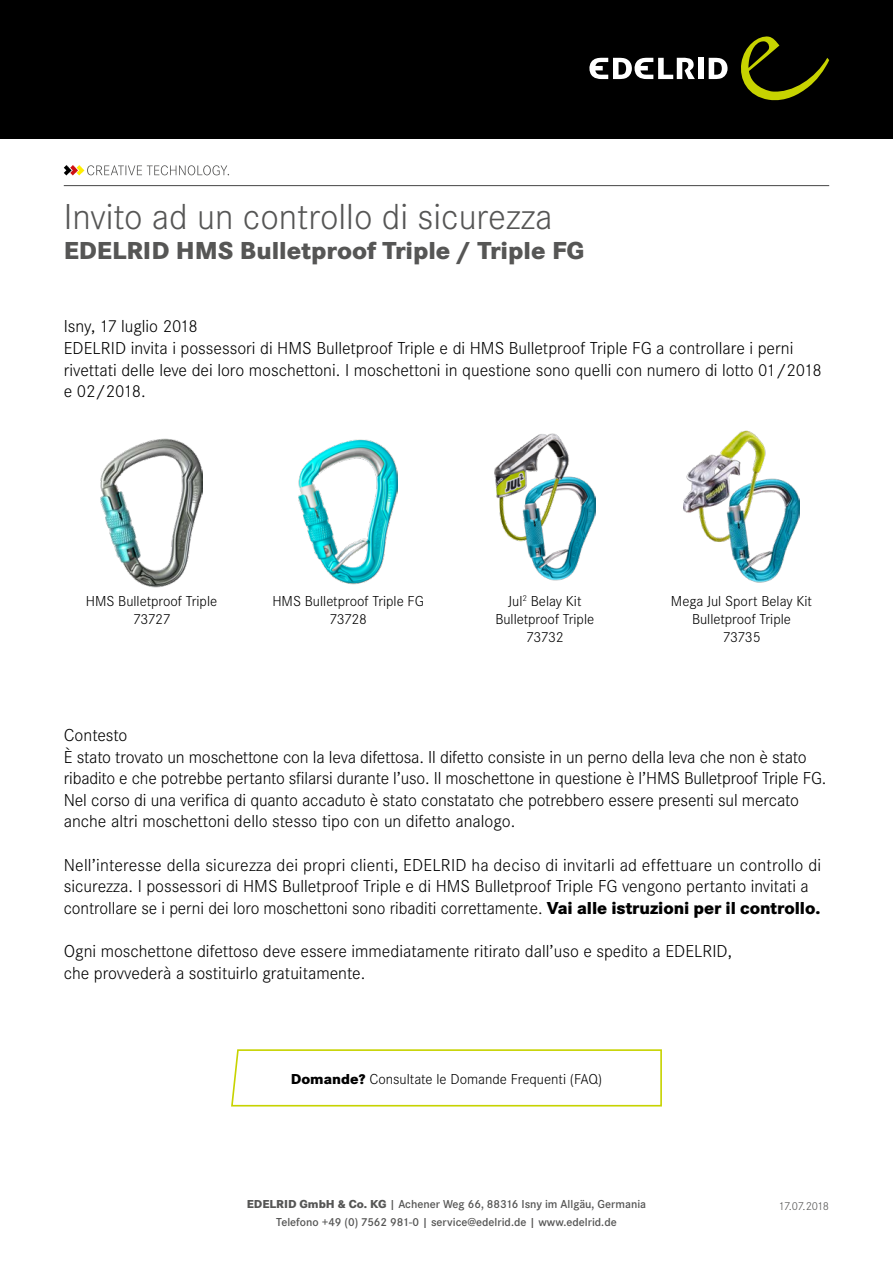
<style>
.page{position:relative;width:893px;height:1263px;background:#fff}
.page>*{position:absolute;margin:0;border:0;box-sizing:border-box;transform-origin:0 0}
.t1{font:300 37.5px "Corporate S";color:#565655}
.t2{font:800 25.5px "Corporate S";color:#565655}
.t3{font:300 18px/21.6px "Corporate S";color:#000}
.t4{font:300 15px/18px "Corporate S";color:#000;text-align:center}
.t5{font:600 12px/18px "Corporate S";color:#565655;text-align:center}
.t6{font:300 12px "Corporate S";letter-spacing:-.06em;color:#565655}
.s1{font-weight:800}
</style>
<div class="page">
<div style="left:0;top:0;width:893px;height:138px;background:#000"></div>
<svg style="left:741px;top:36px;width:88px;height:65px"></svg>
<div style="left:698px;top:58px;width:6px;height:21px;background:#fff"></div>
<svg style="left:709px;top:58px;width:18px;height:21px"></svg>
<svg style="left:589px;top:57px;width:106px;height:22px"></svg>
<svg style="left:64px;top:165px;width:165px;height:10px"></svg>
<hr style="left:64px;top:185px;width:765px;height:1px;background:#565655">
<svg style="left:231px;top:1049px;width:431px;height:58px"></svg>
<img style="left:101px;top:438px;width:101px;height:150px">
<img style="left:494px;top:433px;width:101px;height:148px">
<img style="left:299px;top:439px;width:99px;height:146px">
<img style="left:683px;top:430px;width:117px;height:153px">
<h1 class="t1" style="left:64px;top:196px;width:490px">Invito ad un controllo di sicurezza</h1>
<h2 class="t2" style="left:64px;top:236px;width:522px">EDELRID HMS Bulletproof Triple / Triple FG</h2>
<p class="t3" style="left:64px;top:316px;width:759px">Isny, 17 luglio 2018<br>EDELRID invita i possessori di HMS Bulletproof Triple e di HMS Bulletproof Triple FG a controllare i perni rivettati delle leve dei loro moschettoni. I moschettoni in questione sono quelli con numero di lotto 01/2018 e 02/2018.</p>
<p class="t4" style="left:86px;top:592px;width:133px">HMS Bulletproof Triple<br>73727</p>
<p class="t4" style="left:495px;top:592px;width:100px">Jul<sup>2</sup> Belay Kit<br>Bulletproof Triple<br>73732</p>
<p class="t4" style="left:272px;top:592px;width:153px">HMS Bulletproof Triple FG<br>73728</p>
<p class="t4" style="left:671px;top:592px;width:143px">Mega Jul Sport Belay Kit<br>Bulletproof Triple<br>73735</p>
<p class="t3" style="left:64px;top:724px;width:764px">Contesto<br>È stato trovato un moschettone con la leva difettosa. Il difetto consiste in un perno della leva che non è stato ribadito e che potrebbe pertanto sfilarsi durante l’uso. Il moschettone in questione è l’HMS Bulletproof Triple FG.<br>Nel corso di una verifica di quanto accaduto è stato constatato che potrebbero essere presenti sul mercato anche altri moschettoni dello stesso tipo con un difetto analogo.</p>
<p class="t3" style="left:64px;top:854px;width:759px">Nell’interesse della sicurezza dei propri clienti, EDELRID ha deciso di invitarli ad effettuare un controllo di sicurezza. I possessori di HMS Bulletproof Triple e di HMS Bulletproof Triple FG vengono pertanto invitati a controllare se i perni dei loro moschettoni sono ribaditi correttamente. <span class="s1">Vai alle istruzioni per il controllo.</span></p>
<p class="t3" style="left:64px;top:940px;width:670px">Ogni moschettone difettoso deve essere immediatamente ritirato dall’uso e spedito a EDELRID, che provvederà a sostituirlo gratuitamente.</p>
<p class="t4" style="left:291px;top:1070px;width:313px"><span class="s1">Domande?</span> Consultate le Domande Frequenti (FAQ)</p>
<p class="t5" style="left:247px;top:1195px;width:401px"><span class="s1">EDELRID GmbH &amp; Co. KG</span> | Achener Weg 66, 88316 Isny im Allgäu, Germania<br>Telefono +49 (0) 7562 981-0 | service@edelrid.de | www.edelrid.de</p>
<p class="t6" style="left:779px;top:1200px;width:52px">17.07.2018</p>
</div>
